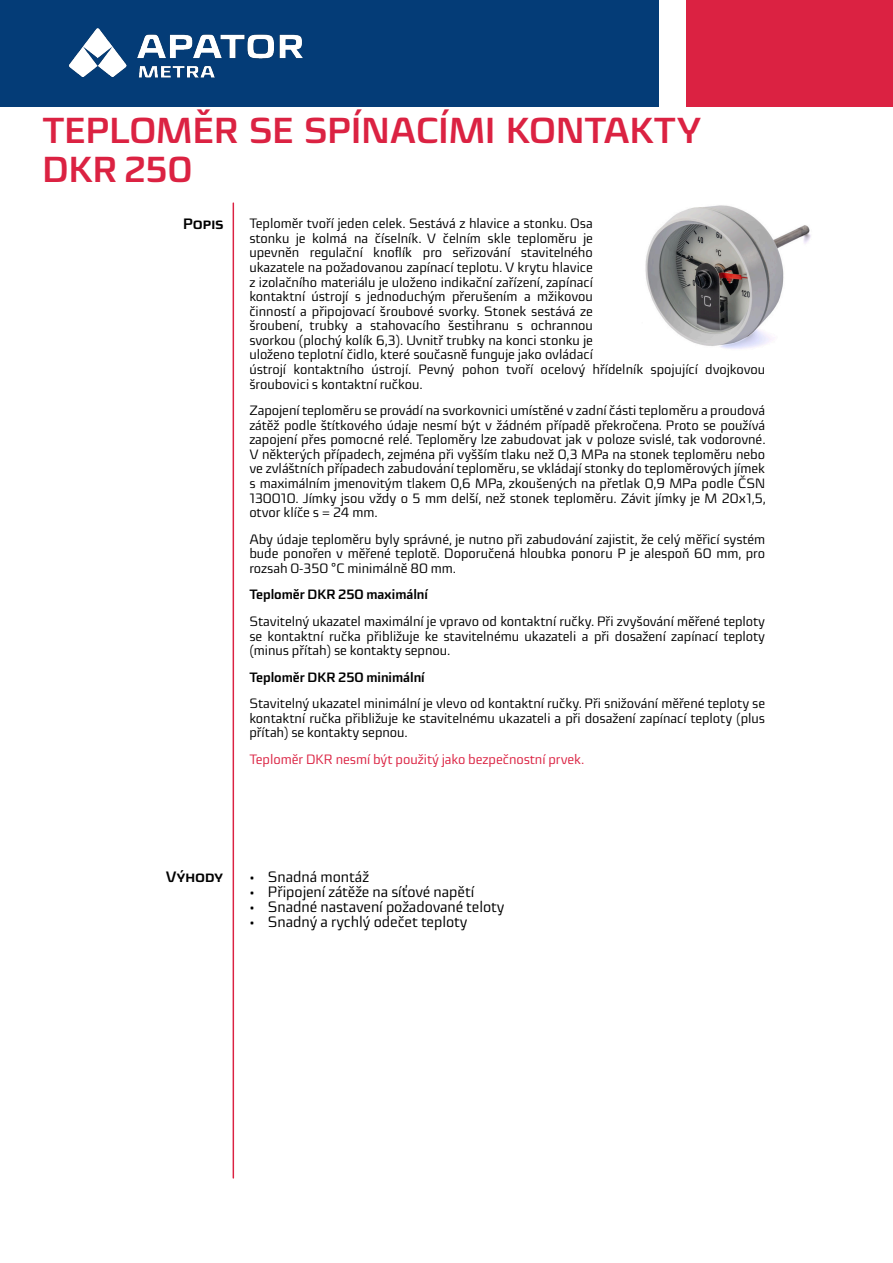
<style>
.page{position:relative;width:893px;height:1263px;background:#fff}
.page>*{position:absolute;margin:0;border:0;box-sizing:border-box;transform-origin:0 0}
.t1{font:700 36px "Sica";color:#db2242}
.t2{font:15px "Sica";color:#000}
.t3{font:700 15px "Sica";letter-spacing:-.005em;color:#000}
.t4{font:13.5px "Sica";color:#000}
.t5{font:13.5px "Sica";color:#db2242}
.t6{font:700 13.5px "Sica";color:#000}
</style>
<div class="page">
<div style="left:0;top:0;width:659px;height:106px;background:#043c77"></div>
<div style="left:687px;top:0;width:206px;height:106px;background:#db2242"></div>
<img style="left:68px;top:28px;width:235px;height:50px">
<hr style="left:233px;top:203px;width:1px;height:975px;background:#db2242">
<img style="left:645px;top:205px;width:166px;height:144px">
<p class="t1" style="left:43px;top:116px;width:660px">TEPLOMĚR SE SPÍNACÍMI KONTAKTY</p>
<p class="t1" style="left:43px;top:155px;width:151px">DKR 250</p>
<p class="t3" style="left:183px;top:218px;width:42px">Popis</p>
<p class="t4" style="left:249px;top:218px;width:345px">Teploměr tvoří jeden celek. Sestává z hlavice a stonku. Osa</p>
<p class="t4" style="left:249px;top:233px;width:345px">stonku je kolmá na číselník. V čelním skle teploměru je</p>
<p class="t4" style="left:249px;top:247px;width:345px">upevněn regulační knoflík pro seřizování stavitelného</p>
<p class="t4" style="left:249px;top:262px;width:345px">ukazatele na požadovanou zapínací teplotu. V krytu hlavice</p>
<p class="t4" style="left:249px;top:276px;width:345px">z izolačního materiálu je uloženo indikační zařízení, zapínací</p>
<p class="t4" style="left:249px;top:291px;width:345px">kontaktní ústrojí s jednoduchým přerušením a mžikovou</p>
<p class="t4" style="left:249px;top:306px;width:345px">činností a připojovací šroubové svorky. Stonek sestává ze</p>
<p class="t4" style="left:249px;top:320px;width:345px">šroubení, trubky a stahovacího šestihranu s ochrannou</p>
<p class="t4" style="left:249px;top:335px;width:345px">svorkou (plochý kolík 6,3). Uvnitř trubky na konci stonku je</p>
<p class="t4" style="left:249px;top:349px;width:345px">uloženo teplotní čidlo, které současně funguje jako ovládací</p>
<p class="t4" style="left:249px;top:364px;width:517px">ústrojí kontaktního ústrojí. Pevný pohon tvoří ocelový hřídelník spojující dvojkovou</p>
<p class="t4" style="left:249px;top:378px;width:175px">šroubovici s kontaktní ručkou.</p>
<p class="t4" style="left:249px;top:405px;width:517px">Zapojení teploměru se provádí na svorkovnici umístěné v zadní části teploměru a proudová</p>
<p class="t4" style="left:249px;top:420px;width:517px">zátěž podle štítkového údaje nesmí být v žádném případě překročena. Proto se používá</p>
<p class="t4" style="left:249px;top:434px;width:518px">zapojení přes pomocné relé. Teploměry lze zabudovat jak v poloze svislé, tak vodorovné.</p>
<p class="t4" style="left:249px;top:449px;width:517px">V některých případech, zejména při vyšším tlaku než 0,3 MPa na stonek teploměru nebo</p>
<p class="t4" style="left:249px;top:463px;width:517px">ve zvláštních případech zabudování teploměru, se vkládají stonky do teploměrových jímek</p>
<p class="t4" style="left:249px;top:478px;width:517px">s maximálním jmenovitým tlakem 0,6 MPa, zkoušených na přetlak 0,9 MPa podle ČSN</p>
<p class="t4" style="left:249px;top:492px;width:518px">130010. Jímky jsou vždy o 5 mm delší, než stonek teploměru. Závit jímky je M 20x1,5,</p>
<p class="t4" style="left:249px;top:507px;width:130px">otvor klíče s = 24 mm.</p>
<p class="t4" style="left:249px;top:533px;width:517px">Aby údaje teploměru byly správné, je nutno při zabudování zajistit, že celý měřicí systém</p>
<p class="t4" style="left:249px;top:548px;width:517px">bude ponořen v měřené teplotě. Doporučená hloubka ponoru P je alespoň 60 mm, pro</p>
<p class="t4" style="left:249px;top:563px;width:208px">rozsah 0-350 °C minimálně 80 mm.</p>
<p class="t6" style="left:249px;top:589px;width:180px">Teploměr DKR 250 maximální</p>
<p class="t4" style="left:249px;top:616px;width:517px">Stavitelný ukazatel maximální je vpravo od kontaktní ručky. Při zvyšování měřené teploty</p>
<p class="t4" style="left:249px;top:630px;width:517px">se kontaktní ručka přibližuje ke stavitelnému ukazateli a při dosažení zapínací teploty</p>
<p class="t4" style="left:249px;top:645px;width:203px">(minus přítah) se kontakty sepnou.</p>
<p class="t6" style="left:249px;top:671px;width:177px">Teploměr DKR 250 minimální</p>
<p class="t4" style="left:249px;top:698px;width:517px">Stavitelný ukazatel minimální je vlevo od kontaktní ručky. Při snižování měřené teploty se</p>
<p class="t4" style="left:249px;top:713px;width:517px">kontaktní ručka přibližuje ke stavitelnému ukazateli a při dosažení zapínací teploty (plus</p>
<p class="t4" style="left:249px;top:727px;width:160px">přítah) se kontakty sepnou.</p>
<p class="t5" style="left:249px;top:754px;width:337px">Teploměr DKR nesmí být použitý jako bezpečnostní prvek.</p>
<p class="t3" style="left:166px;top:871px;width:59px">Výhody</p>
<p class="t2" style="left:249px;top:871px;width:121px">• Snadná montáž</p>
<p class="t2" style="left:249px;top:886px;width:226px">• Připojení zátěže na síťové napětí</p>
<p class="t2" style="left:249px;top:901px;width:257px">• Snadné nastavení požadované teloty</p>
<p class="t2" style="left:249px;top:916px;width:220px">• Snadný a rychlý odečet teploty</p>
</div>
